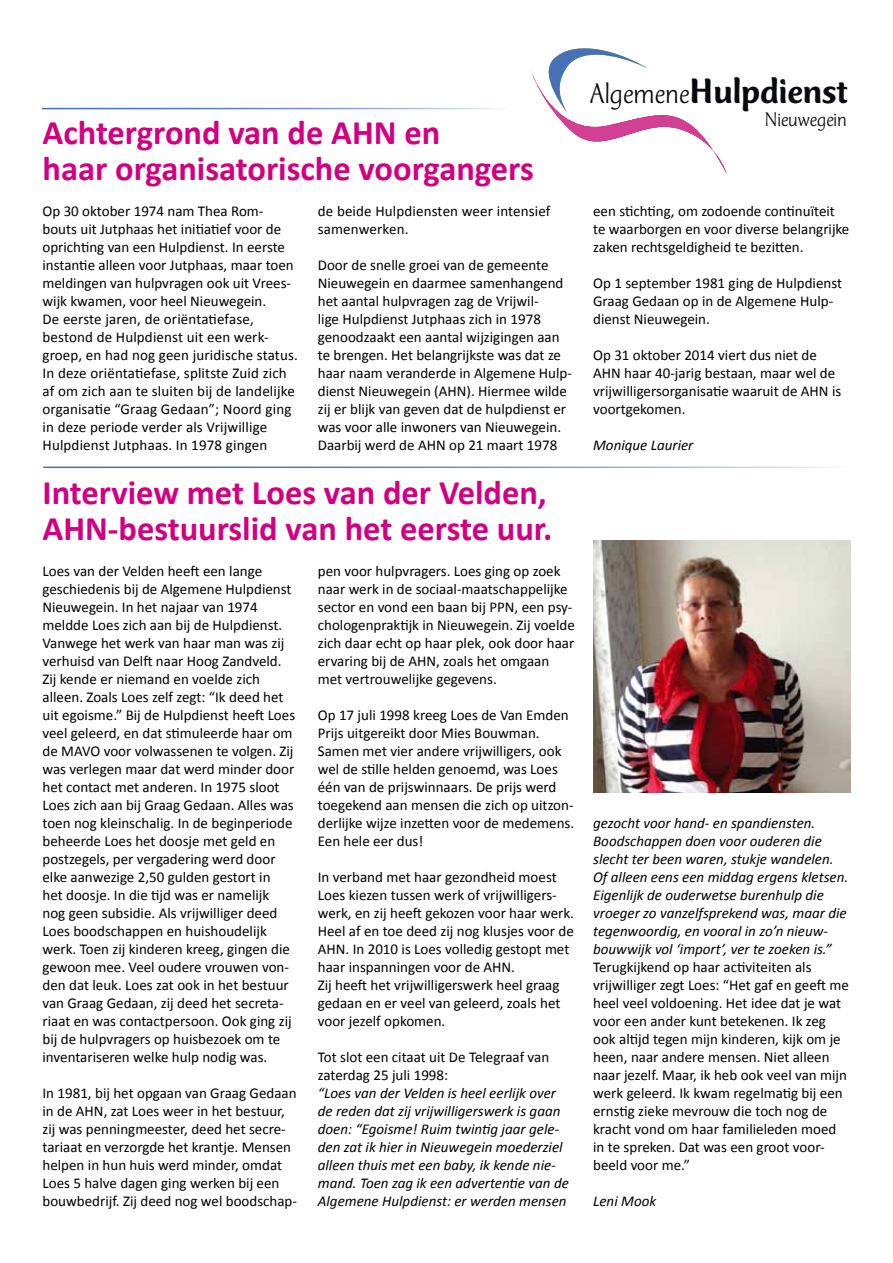
<style>
.page{position:relative;width:893px;height:1263px;background:#fff}
.page>*{position:absolute;margin:0;border:0;box-sizing:border-box;transform-origin:0 0}
.t1{font:500 36.6px "CT Mercurius";color:#090a0e}
.t2{font:700 34.5px/36px "Calibri";color:#d20080}
.t3{font:300 20.55px "CT Mercurius";color:#090a0e}
.t4{font:15px/18px "Calibri";color:#000}
.t5{font:italic 15px/18px "Calibri";color:#000}
.s1{font-weight:300;font-size:29.4px}
</style>
<div class="page">
<svg style="left:530px;top:48px;width:197px;height:126px"></svg>
<hr style="left:42px;top:108px;width:467px;height:1px;background:#4770b6">
<hr style="left:43px;top:467px;width:807px;height:1px;background:#4770b6">
<img style="left:593px;top:540px;width:257px;height:252px">
<h2 class="t2" style="left:43px;top:115px;width:493px">Achtergrond van de AHN en<br>haar organisatorische voorgangers</h2>
<p class="t4" style="left:43px;top:202px;width:257px">Op 30 oktober 1974 nam Thea Rom&shy;bouts uit Jutphaas het initiatief voor de oprichting van een Hulpdienst. In eerste instantie alleen voor Jutphaas, maar toen meldingen van hulpvragen ook uit Vrees&shy;wijk kwamen, voor heel Nieuwegein.<br>De eerste jaren, de oriëntatiefase, bestond de Hulpdienst uit een werk&shy;groep, en had nog geen juridische status.<br>In deze oriëntatiefase, splitste Zuid zich af om zich aan te sluiten bij de landelijke organisatie “Graag Gedaan”; Noord ging in deze periode verder als Vrijwillige Hulpdienst Jutphaas. In 1978 gingen</p>
<p class="t4" style="left:318px;top:202px;width:234px">de beide Hulpdiensten weer intensief samenwerken.</p>
<p class="t4" style="left:318px;top:256px;width:256px">Door de snelle groei van de gemeente Nieuwegein en daarmee samenhangend het aantal hulpvragen zag de Vrijwil-<br>lige Hulpdienst Jutphaas zich in 1978 genoodzaakt een aantal wijzigingen aan te brengen. Het belangrijkste was dat ze haar naam veranderde in Algemene Hulp&shy;dienst Nieuwegein (AHN). Hiermee wilde zij er blijk van geven dat de hulpdienst er was voor alle inwoners van Nieuwegein.<br>Daarbij werd de AHN op 21 maart 1978</p>
<h2 class="t2" style="left:43px;top:475px;width:511px">Interview met Loes van der Velden,<br>AHN-bestuurslid van het eerste uur.</h2>
<p class="t4" style="left:43px;top:562px;width:254px">Loes van der Velden heeft een lange geschiedenis bij de Algemene Hulpdienst Nieuwegein. In het najaar van 1974 meldde Loes zich aan bij de Hulpdienst.<br>Vanwege het werk van haar man was zij verhuisd van Delft naar Hoog Zandveld.<br>Zij kende er niemand en voelde zich alleen. Zoals Loes zelf zegt: “Ik deed het uit egoisme.” Bij de Hulpdienst heeft Loes veel geleerd, en dat stimuleerde haar om de MAVO voor volwassenen te volgen. Zij was verlegen maar dat werd minder door het contact met anderen. In 1975 sloot Loes zich aan bij Graag Gedaan. Alles was toen nog kleinschalig. In de beginperiode beheerde Loes het doosje met geld en postzegels, per vergadering werd door elke aanwezige 2,50 gulden gestort in<br>het doosje. In die tijd was er namelijk nog geen subsidie. Als vrijwilliger deed Loes boodschappen en huishoudelijk werk. Toen zij kinderen kreeg, gingen die gewoon mee. Veel oudere vrouwen von&shy;den dat leuk. Loes zat ook in het bestuur van Graag Gedaan, zij deed het secreta&shy;riaat en was contactpersoon. Ook ging zij bij de hulpvragers op huisbezoek om te inventariseren welke hulp nodig was.</p>
<p class="t4" style="left:43px;top:1084px;width:256px">In 1981, bij het opgaan van Graag Gedaan in de AHN, zat Loes weer in het bestuur, zij was penningmeester, deed het secre&shy;tariaat en verzorgde het krantje. Mensen helpen in hun huis werd minder, omdat Loes 5 halve dagen ging werken bij een bouwbedrijf. Zij deed nog wel boodschap-</p>
<p class="t4" style="left:318px;top:562px;width:259px">pen voor hulpvragers. Loes ging op zoek naar werk in de sociaal-maatschappelijke sector en vond een baan bij PPN, een psy&shy;chologenpraktijk in Nieuwegein. Zij voelde zich daar echt op haar plek, ook door haar ervaring bij de AHN, zoals het omgaan met vertrouwelijke gegevens.</p>
<p class="t4" style="left:318px;top:706px;width:258px">Op 17 juli 1998 kreeg Loes de Van Emden Prijs uitgereikt door Mies Bouwman.<br>Samen met vier andere vrijwilligers, ook wel de stille helden genoemd, was Loes één van de prijswinnaars. De prijs werd toegekend aan mensen die zich op uitzon&shy;derlijke wijze inzetten voor de medemens.<br>Een hele eer dus!</p>
<p class="t4" style="left:318px;top:868px;width:258px">In verband met haar gezondheid moest Loes kiezen tussen werk of vrijwilligers&shy;werk, en zij heeft gekozen voor haar werk.<br>Heel af en toe deed zij nog klusjes voor de AHN. In 2010 is Loes volledig gestopt met haar inspanningen voor de AHN.<br>Zij heeft het vrijwilligerswerk heel graag gedaan en er veel van geleerd, zoals het voor jezelf opkomen.</p>
<p class="t4" style="left:318px;top:1048px;width:233px">Tot slot een citaat uit De Telegraaf van zaterdag 25 juli 1998:</p>
<p class="t5" style="left:318px;top:1083px;width:253px">“Loes van der Velden is heel eerlijk over de reden dat zij vrijwilligerswerk is gaan doen: “Egoisme! Ruim twintig jaar gele&shy;den zat ik hier in Nieuwegein moederziel alleen thuis met een baby, ik kende nie&shy;mand. Toen zag ik een advertentie van de Algemene Hulpdienst: er werden mensen</p>
<h1 class="t1" style="left:590px;top:71px;width:259px"><span class="s1">Algemene</span>Hulpdienst</h1>
<h3 class="t3" style="left:765px;top:109px;width:84px">Nieuwegein</h3>
<p class="t4" style="left:593px;top:202px;width:258px">een stichting, om zodoende continuïteit te waarborgen en voor diverse belangrijke zaken rechtsgeldigheid te bezitten.</p>
<p class="t4" style="left:593px;top:274px;width:250px">Op 1 september 1981 ging de Hulpdienst<br>Graag Gedaan op in de Algemene Hulp&shy;dienst Nieuwegein.</p>
<p class="t4" style="left:593px;top:346px;width:250px">Op 31 oktober 2014 viert dus niet de AHN haar 40-jarig bestaan, maar wel de vrijwilligersorganisatie waaruit de AHN is voortgekomen.</p>
<p class="t5" style="left:593px;top:435px;width:102px">Monique Laurier</p>
<p class="t5" style="left:593px;top:813px;width:257px">gezocht voor hand- en spandiensten.<br>Boodschappen doen voor ouderen die slecht ter been waren, stukje wandelen.<br>Of alleen eens een middag ergens kletsen.<br>Eigenlijk de ouderwetse burenhulp die vroeger zo vanzelfsprekend was, maar die tegenwoordig, en vooral in zo’n nieuw&shy;bouwwijk vol ‘import’, ver te zoeken is.”</p>
<p class="t4" style="left:593px;top:958px;width:257px">Terugkijkend op haar activiteiten als vrijwilliger zegt Loes: “Het gaf en geeft me heel veel voldoening. Het idee dat je wat voor een ander kunt betekenen. Ik zeg ook altijd tegen mijn kinderen, kijk om je heen, naar andere mensen. Niet alleen naar jezelf. Maar, ik heb ook veel van mijn werk geleerd. Ik kwam regelmatig bij een ernstig zieke mevrouw die toch nog de kracht vond om haar familieleden moed in te spreken. Dat was een groot voor&shy;beeld voor me.”</p>
<p class="t5" style="left:593px;top:1191px;width:65px">Leni Mook</p>
</div>
